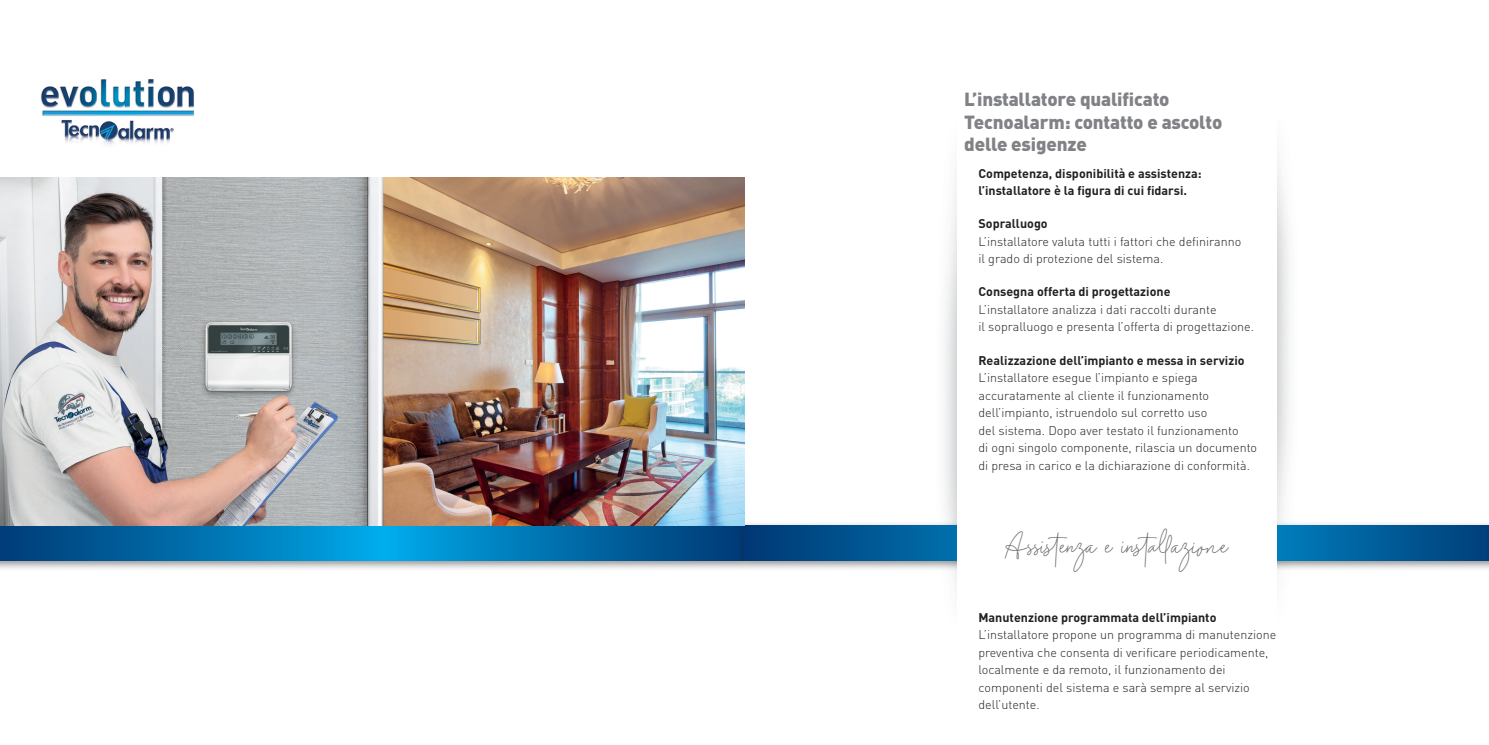
<style>
.page{position:relative;width:1489px;height:745px;background:#fff}
.page>*{position:absolute;margin:0;border:0;box-sizing:border-box;transform-origin:0 0}
.t1{font:25px "Midnight Signature";color:#6c6d70}
.t2{font:900 18.75px/22.5px "DIN";letter-spacing:-.01em;color:#808285}
.t3{font:300 12.5px/17.5px "DIN";color:#231f20}
.t4{font:700 12.5px/17.5px "DIN";color:#231f20}
</style>
<div class="page">
<div style="left:0;top:520px;width:752px;height:51px;background:#231f20;opacity:.5"></div>
<svg style="left:0;top:524px;width:736px;height:36px;background:#0973ad"></svg>
<div style="left:736px;top:520px;width:752px;height:51px;background:#231f20;opacity:.5"></div>
<svg style="left:744px;top:524px;width:744px;height:36px;background:#075c97"></svg>
<img style="left:41px;top:79px;width:154px;height:66px">
<img style="left:0;top:177px;width:744px;height:347px">
<div style="left:957px;top:90px;width:319px;height:652px;background:#fff"></div>
<h2 class="t2" style="left:964px;top:87px;width:260px">L’installatore qualificato<br>Tecnoalarm: contatto e ascolto delle esigenze</h2>
<p class="t4" style="left:978px;top:164px;width:225px">Competenza, disponibilità e assistenza: l’installatore è la figura di cui fidarsi.</p>
<p class="t4" style="left:978px;top:214px;width:71px">Sopralluogo</p>
<p class="t3" style="left:978px;top:232px;width:264px">L’installatore valuta tutti i fattori che definiranno il grado di protezione del sistema.</p>
<p class="t4" style="left:978px;top:282px;width:193px">Consegna offerta di progettazione</p>
<p class="t3" style="left:978px;top:300px;width:277px">L’installatore analizza i dati raccolti durante<br>il sopralluogo e presenta l’offerta di progettazione.</p>
<p class="t4" style="left:978px;top:350px;width:267px">Realizzazione dell’impianto e messa in servizio</p>
<p class="t3" style="left:978px;top:368px;width:280px">L’installatore esegue l’impianto e spiega accuratamente al cliente il funzionamento dell’impianto, istruendolo sul corretto uso<br>del sistema. Dopo aver testato il funzionamento<br>di ogni singolo componente, rilascia un documento di presa in carico e la dichiarazione di conformità.</p>
<h1 class="t1" style="left:1004px;top:536px;width:225px">Assistenza e installazione</h1>
<p class="t4" style="left:978px;top:607px;width:239px">Manutenzione programmata dell’impianto</p>
<p class="t3" style="left:978px;top:625px;width:299px">L’installatore propone un programma di manutenzione preventiva che consenta di verificare periodicamente, localmente e da remoto, il funzionamento dei componenti del sistema e sarà sempre al servizio dell’utente.</p>
</div>
